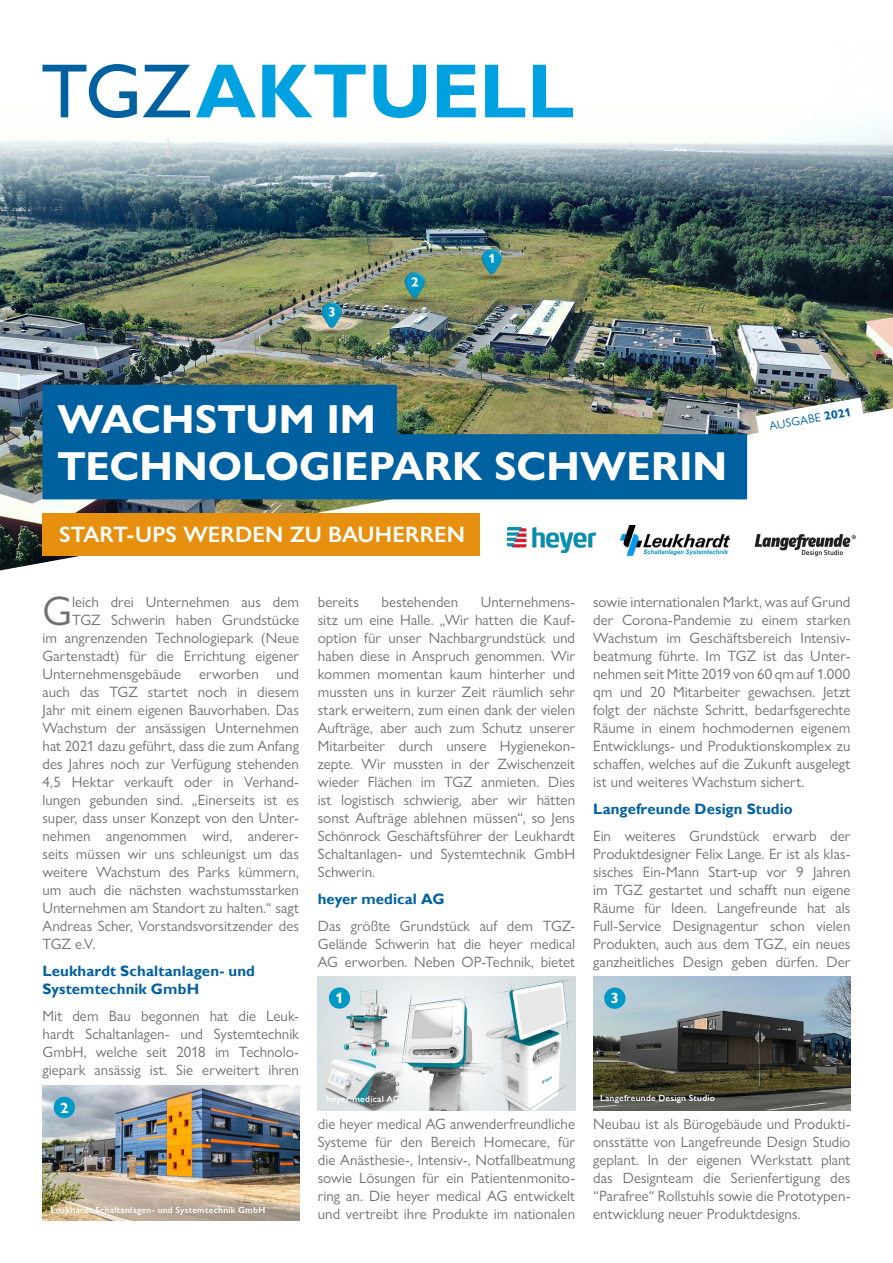
<style>
.page{position:relative;width:893px;height:1263px;background:#fff}
.page>*{position:absolute;margin:0;border:0;box-sizing:border-box;transform-origin:0 0}
.t1{font:41.4px "Gill Sans Nova";color:#707172}
.t2{font:700 40.8px/47.5px "Gill Sans Nova";color:#fff}
.t3{font:600 22.5px "Gill Sans Nova";letter-spacing:.005em;color:#fff}
.t4{font:15px/18px "Gill Sans Nova";color:#707172;text-align:justify}
.t5{font:700 15px/18px "Gill Sans";letter-spacing:.005em;color:#0061a1}
.t6{font:700 15px "Gill Sans Nova";color:#fff}
.t7{font:12px "Gill Sans Nova";color:#0061a1}
.t8{font:600 9px "Gill Sans Nova";letter-spacing:.025em;color:#fff}
.s1{font-weight:700}
</style>
<div class="page">
<img style="left:0;top:64px;width:893px;height:507px">
<img style="left:756px;top:398px;width:109px;height:48px">
<svg style="left:43px;top:64px;width:94px;height:54px"></svg>
<svg style="left:143px;top:65px;width:47px;height:52px"></svg>
<svg style="left:196px;top:65px;width:60px;height:52px"></svg>
<svg style="left:262px;top:65px;width:104px;height:52px"></svg>
<svg style="left:374px;top:65px;width:52px;height:53px"></svg>
<svg style="left:437px;top:65px;width:39px;height:52px"></svg>
<svg style="left:485px;top:65px;width:40px;height:52px"></svg>
<svg style="left:533px;top:65px;width:40px;height:52px"></svg>
<svg style="left:43px;top:385px;width:704px;height:114px;background:#1b6893"></svg>
<div style="left:43px;top:513px;width:437px;height:42px;background:#e7900f"></div>
<img style="left:507px;top:527px;width:88px;height:25px">
<img style="left:621px;top:525px;width:108px;height:31px">
<img style="left:746px;top:524px;width:117px;height:40px">
<img style="left:593px;top:976px;width:257px;height:134px">
<div style="left:604px;top:987px;width:21px;height:22px;background:#0099c5;border-radius:50%"></div>
<img style="left:43px;top:1085px;width:257px;height:135px">
<div style="left:54px;top:1097px;width:21px;height:21px;background:#0099c5;border-radius:50%"></div>
<img style="left:318px;top:976px;width:257px;height:134px">
<div style="left:329px;top:987px;width:21px;height:22px;background:#0099c5;border-radius:50%"></div>
<h2 class="t2" style="left:57px;top:395px;width:671px">WACHSTUM IM<br>TECHNOLOGIEPARK SCHWERIN</h2>
<h3 class="t3" style="left:59px;top:520px;width:407px">START-UPS WERDEN ZU BAUHERREN</h3>
<p class="t7" style="left:768px;top:419px;width:84px;rotate:-10deg">AUSGABE <span class="s1">2021</span></p>
<h1 class="t1" style="left:43px;top:586px;width:31px">G</h1>
<p class="t4" style="left:72px;top:593px;width:228px">leich drei Unternehmen aus dem</p>
<p class="t4" style="left:72px;top:611px;width:228px">TGZ Schwerin haben Grundstücke</p>
<p class="t4" style="left:43px;top:629px;width:258px">im angrenzenden Technologiepark (Neue</p>
<p class="t4" style="left:43px;top:647px;width:258px">Gartenstadt) für die Errichtung eigener</p>
<p class="t4" style="left:43px;top:665px;width:258px">Unternehmensgebäude erworben und</p>
<p class="t4" style="left:43px;top:683px;width:258px">auch das TGZ startet noch in diesem</p>
<p class="t4" style="left:43px;top:701px;width:258px">Jahr mit einem eigenen Bauvorhaben. Das</p>
<p class="t4" style="left:43px;top:719px;width:258px">Wachstum der ansässigen Unternehmen</p>
<p class="t4" style="left:43px;top:737px;width:258px">hat 2021 dazu geführt, dass die zum Anfang</p>
<p class="t4" style="left:43px;top:755px;width:258px">des Jahres noch zur Verfügung stehenden</p>
<p class="t4" style="left:43px;top:773px;width:258px">4,5 Hektar verkauft oder in Verhand-</p>
<p class="t4" style="left:43px;top:791px;width:258px">lungen gebunden sind. „Einerseits ist es</p>
<p class="t4" style="left:43px;top:809px;width:258px">super, dass unser Konzept von den Unter-</p>
<p class="t4" style="left:43px;top:827px;width:258px">nehmen angenommen wird, anderer-</p>
<p class="t4" style="left:43px;top:845px;width:258px">seits müssen wir uns schleunigst um das</p>
<p class="t4" style="left:43px;top:863px;width:258px">weitere Wachstum des Parks kümmern,</p>
<p class="t4" style="left:43px;top:881px;width:258px">um auch die nächsten wachstumsstarken</p>
<p class="t4" style="left:43px;top:899px;width:258px">Unternehmen am Standort zu halten.“ sagt</p>
<p class="t4" style="left:43px;top:917px;width:258px">Andreas Scher, Vorstandsvorsitzender des</p>
<p class="t4" style="left:43px;top:935px;width:54px">TGZ e.V.</p>
<p class="t5" style="left:43px;top:962px;width:214px">Leukhardt Schaltanlagen- und<br>Systemtechnik GmbH</p>
<p class="t4" style="left:43px;top:1007px;width:258px">Mit dem Bau begonnen hat die Leuk&shy;hardt Schaltanlagen- und Systemtechnik GmbH, welche seit 2018 im Technolo&shy;giepark ansässig ist. Sie erweitert ihren</p>
<p class="t6" style="left:60px;top:1098px;width:10px">2</p>
<p class="t8" style="left:50px;top:1204px;width:216px">Leukhardt Schaltanlagen- und Systemtechnik GmbH</p>
<p class="t4" style="left:318px;top:593px;width:259px;text-indent:163px">Unternehmens&shy;sitz um eine Halle. „Wir hatten die Kauf&shy;option für unser Nachbargrundstück und haben diese in Anspruch genommen. Wir kommen momentan kaum hinterher und mussten uns in kurzer Zeit räumlich sehr stark erweitern, zum einen dank der vielen Aufträge, aber auch zum Schutz unserer Mitarbeiter durch unsere Hygienekon&shy;zepte. Wir mussten in der Zwischenzeit wieder Flächen im TGZ anmieten. Dies ist logistisch schwierig, aber wir hätten sonst Aufträge ablehnen müssen“, so Jens Schönrock Geschäftsführer der Leukhardt Schaltanlagen- und Systemtechnik GmbH Schwerin.</p>
<p class="t5" style="left:318px;top:890px;width:128px">heyer medical AG</p>
<p class="t4" style="left:318px;top:917px;width:259px">Das größte Grundstück auf dem TGZ-Gelände Schwerin hat die heyer medical AG erworben. Neben OP-Technik, bietet</p>
<p class="t4" style="left:318px;top:593px;width:43px">bereits</p>
<p class="t4" style="left:382px;top:593px;width:78px">bestehenden</p>
<p class="t4" style="left:593px;top:593px;width:259px">sowie internationalen Markt, was auf Grund der Corona-Pandemie zu einem starken Wachstum im Geschäftsbereich Intensiv&shy;beatmung führte. Im TGZ ist das Unter&shy;nehmen seit Mitte 2019 von 60 qm auf 1.000 qm und 20 Mitarbeiter gewachsen. Jetzt folgt der nächste Schritt, bedarfsgerechte Räume in einem hochmodernen eigenem Entwicklungs- und Produktionskomplex zu schaffen, welches auf die Zukunft ausgelegt ist und weiteres Wachstum sichert.</p>
<p class="t5" style="left:593px;top:800px;width:201px">Langefreunde Design Studio</p>
<p class="t4" style="left:593px;top:827px;width:259px">Ein weiteres Grundstück erwarb der Produktdesigner Felix Lange. Er ist als klas&shy;sisches Ein-Mann Start-up vor 9 Jahren im TGZ gestartet und schafft nun eigene Räume für Ideen. Langefreunde hat als Full-Service Designagentur schon vielen Produkten, auch aus dem TGZ, ein neues ganzheitliches Design geben dürfen. Der</p>
<p class="t6" style="left:335px;top:989px;width:10px">1</p>
<p class="t6" style="left:611px;top:989px;width:10px">3</p>
<p class="t8" style="left:327px;top:1093px;width:74px">heyer medical AG</p>
<p class="t4" style="left:318px;top:1115px;width:259px">die heyer medical AG anwenderfreundliche Systeme für den Bereich Homecare, für die Anästhesie-, Intensiv-, Notfallbeatmung sowie Lösungen für ein Patientenmonito&shy;ring an. Die heyer medical AG entwickelt und vertreibt ihre Produkte im nationalen</p>
<p class="t8" style="left:600px;top:1092px;width:117px">Langefreunde Design Studio</p>
<p class="t4" style="left:593px;top:1115px;width:259px">Neubau ist als Bürogebäude und Produkti&shy;onsstätte von Langefreunde Design Studio geplant. In der eigenen Werkstatt plant das Designteam die Serienfertigung des “Parafree“ Rollstuhls sowie die Prototypen&shy;entwicklung neuer Produktdesigns.</p>
</div>
